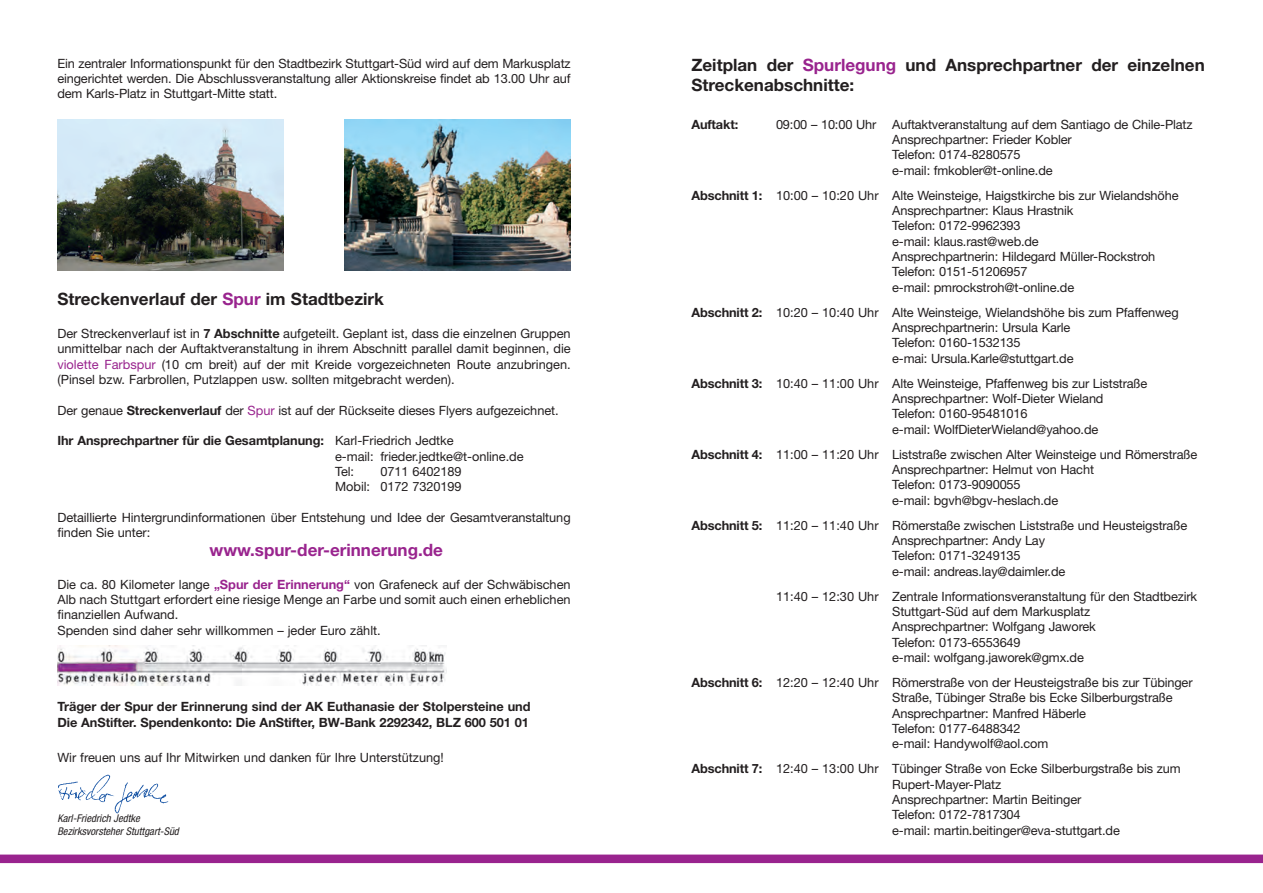
<style>
.page{position:relative;width:1263px;height:893px;background:#fff}
.page>*{position:absolute;margin:0;border:0;box-sizing:border-box;transform-origin:0 0}
.t1{font:700 17.1px/20.4px "Helvetica Neue";color:#231f20}
.t2{font:700 17.1px "Helvetica Neue";color:#99248e}
.t3{font:12.75px/15.3px "Helvetica Neue";letter-spacing:-.01em;color:#231f20}
.t4{font:700 12.75px/15.3px "Helvetica Neue";letter-spacing:-.005em;color:#231f20}
.t5{font:italic condensed 10.65px/12.8px "Helvetica Neue";color:#231f20}
.s1{color:#99248e}
.s2{font-weight:700}
.s3{font-weight:700;color:#99248e}
</style>
<div class="page">
<img style="left:57px;top:120px;width:227px;height:151px">
<img style="left:344px;top:120px;width:227px;height:151px">
<img style="left:57px;top:646px;width:389px;height:40px">
<img style="left:58px;top:774px;width:111px;height:39px">
<div style="left:0;top:854px;width:1263px;height:9px;background:#99248e"></div>
<p class="t3" style="left:57px;top:57px;width:515px;text-align:justify">Ein zentraler Informationspunkt für den Stadtbezirk Stuttgart-Süd wird auf dem Markusplatz eingerichtet werden. Die Abschlussveranstaltung aller Aktionskreise findet ab 13.00 Uhr auf dem Karls-Platz in Stuttgart-Mitte statt.</p>
<h1 class="t1" style="left:57px;top:291px;width:328px">Streckenverlauf der <span class="s1">Spur</span> im Stadtbezirk</h1>
<p class="t3" style="left:57px;top:327px;width:515px;text-align:justify">Der Streckenverlauf ist in <span class="s2">7 Abschnitte</span> aufgeteilt. Geplant ist, dass die einzelnen Gruppen unmittelbar nach der Auftaktveranstaltung in ihrem Abschnitt parallel damit beginnen, die <span class="s1">violette Farbspur</span> (10 cm breit) auf der mit Kreide vorgezeichneten Route anzubringen. (Pinsel bzw. Farbrollen, Putzlappen usw. sollten mitgebracht werden).</p>
<p class="t3" style="left:57px;top:404px;width:503px">Der genaue <span class="s2">Streckenverlauf</span> der <span class="s1">Spur</span> ist auf der Rückseite dieses Flyers aufgezeichnet.</p>
<p class="t3" style="left:335px;top:434px;width:190px;text-indent:-278px"><span class="s2">Ihr Ansprechpartner für die Gesamtplanung:</span> Karl-Friedrich Jedtke<br>e-mail: frieder.jedtke@t-online.de<br>Tel:</p>
<p class="t3" style="left:335px;top:465px;width:128px;text-align:right">0711 6402189<br>Mobil: 0172 7320199</p>
<p class="t3" style="left:57px;top:511px;width:515px">Detaillierte Hintergrundinformationen über Entstehung und Idee der Gesamtveranstaltung finden Sie unter:</p>
<h1 class="t2" style="left:210px;top:544px;width:235px">www.spur-der-erinnerung.de</h1>
<p class="t3" style="left:57px;top:578px;width:515px">Die ca. 80 Kilometer lange <span class="s3">„Spur der Erinnerung“</span> von Grafeneck auf der Schwäbischen Alb nach Stuttgart erfordert eine riesige Menge an Farbe und somit auch einen erheblichen finanziellen Aufwand.<br>Spenden sind daher sehr willkommen – jeder Euro zählt.</p>
<p class="t4" style="left:57px;top:700px;width:475px">Träger der Spur der Erinnerung sind der AK Euthanasie der Stolpersteine und<br>Die AnStifter. Spendenkonto: Die AnStifter, BW-Bank 2292342, BLZ 600 501 01</p>
<p class="t3" style="left:57px;top:751px;width:388px">Wir freuen uns auf Ihr Mitwirken und danken für Ihre Unterstützung!</p>
<p class="t5" style="left:57px;top:813px;width:125px">Karl-Friedrich Jedtke<br>Bezirksvorsteher Stuttgart-Süd</p>
<h1 class="t1" style="left:691px;top:56px;width:515px">Zeitplan der <span class="s1">Spurlegung</span> und Ansprechpartner der einzelnen<br>Streckenabschnitte:</h1>
<p class="t4" style="left:691px;top:118px;width:48px">Auftakt:</p>
<p class="t4" style="left:691px;top:189px;width:72px">Abschnitt 1:</p>
<p class="t4" style="left:691px;top:306px;width:72px">Abschnitt 2:</p>
<p class="t4" style="left:691px;top:377px;width:72px">Abschnitt 3:</p>
<p class="t4" style="left:691px;top:448px;width:72px">Abschnitt 4:</p>
<p class="t4" style="left:691px;top:519px;width:72px">Abschnitt 5:</p>
<p class="t4" style="left:691px;top:676px;width:72px">Abschnitt 6:</p>
<p class="t4" style="left:691px;top:762px;width:72px">Abschnitt 7:</p>
<p class="t3" style="left:776px;top:118px;width:102px">09:00 – 10:00 Uhr</p>
<p class="t3" style="left:776px;top:189px;width:104px">10:00 – 10:20 Uhr</p>
<p class="t3" style="left:776px;top:306px;width:104px">10:20 – 10:40 Uhr</p>
<p class="t3" style="left:776px;top:377px;width:104px">10:40 – 11:00 Uhr</p>
<p class="t3" style="left:776px;top:448px;width:104px">11:00 – 11:20 Uhr</p>
<p class="t3" style="left:776px;top:519px;width:104px">11:20 – 11:40 Uhr</p>
<p class="t3" style="left:776px;top:590px;width:104px">11:40 – 12:30 Uhr</p>
<p class="t3" style="left:776px;top:676px;width:104px">12:20 – 12:40 Uhr</p>
<p class="t3" style="left:776px;top:762px;width:104px">12:40 – 13:00 Uhr</p>
<p class="t3" style="left:892px;top:118px;width:302px">Auftaktveranstaltung auf dem Santiago de Chile-Platz Ansprechpartner: Frieder Kobler<br>Telefon: 0174-8280575<br>e-mail: fmkobler@t-online.de</p>
<p class="t3" style="left:892px;top:189px;width:288px">Alte Weinsteige, Haigstkirche bis zur Wielandshöhe Ansprechpartner: Klaus Hrastnik<br>Telefon: 0172-9962393<br>e-mail: klaus.rast@web.de<br>Ansprechpartnerin: Hildegard Müller-Rockstroh Telefon: 0151-51206957<br>e-mail: pmrockstroh@t-online.de</p>
<p class="t3" style="left:892px;top:306px;width:288px">Alte Weinsteige, Wielandshöhe bis zum Pfaffenweg Ansprechpartnerin: Ursula Karle<br>Telefon: 0160-1532135<br>e-mai: Ursula.Karle@stuttgart.de</p>
<p class="t3" style="left:892px;top:377px;width:257px">Alte Weinsteige, Pfaffenweg bis zur Liststraße Ansprechpartner: Wolf-Dieter Wieland Telefon: 0160-95481016<br>e-mail: WolfDieterWieland@yahoo.de</p>
<p class="t3" style="left:892px;top:448px;width:306px">Liststraße zwischen Alter Weinsteige und Römerstraße Ansprechpartner: Helmut von Hacht<br>Telefon: 0173-9090055<br>e-mail: bgvh@bgv-heslach.de</p>
<p class="t3" style="left:892px;top:519px;width:296px">Römerstaße zwischen Liststraße und Heusteigstraße Ansprechpartner: Andy Lay<br>Telefon: 0171-3249135<br>e-mail: andreas.lay@daimler.de</p>
<p class="t3" style="left:892px;top:590px;width:306px">Zentrale Informationsveranstaltung für den Stadtbezirk Stuttgart-Süd auf dem Markusplatz<br>Ansprechpartner: Wolfgang Jaworek<br>Telefon: 0173-6553649<br>e-mail: wolfgang.jaworek@gmx.de</p>
<p class="t3" style="left:892px;top:676px;width:302px">Römerstraße von der Heusteigstraße bis zur Tübinger Straße, Tübinger Straße bis Ecke Silberburgstraße Ansprechpartner: Manfred Häberle<br>Telefon: 0177-6488342<br>e-mail: Handywolf@aol.com</p>
<p class="t3" style="left:892px;top:762px;width:290px">Tübinger Straße von Ecke Silberburgstraße bis zum Rupert-Mayer-Platz<br>Ansprechpartner: Martin Beitinger<br>Telefon: 0172-7817304<br>e-mail: martin.beitinger@eva-stuttgart.de</p>
</div>
